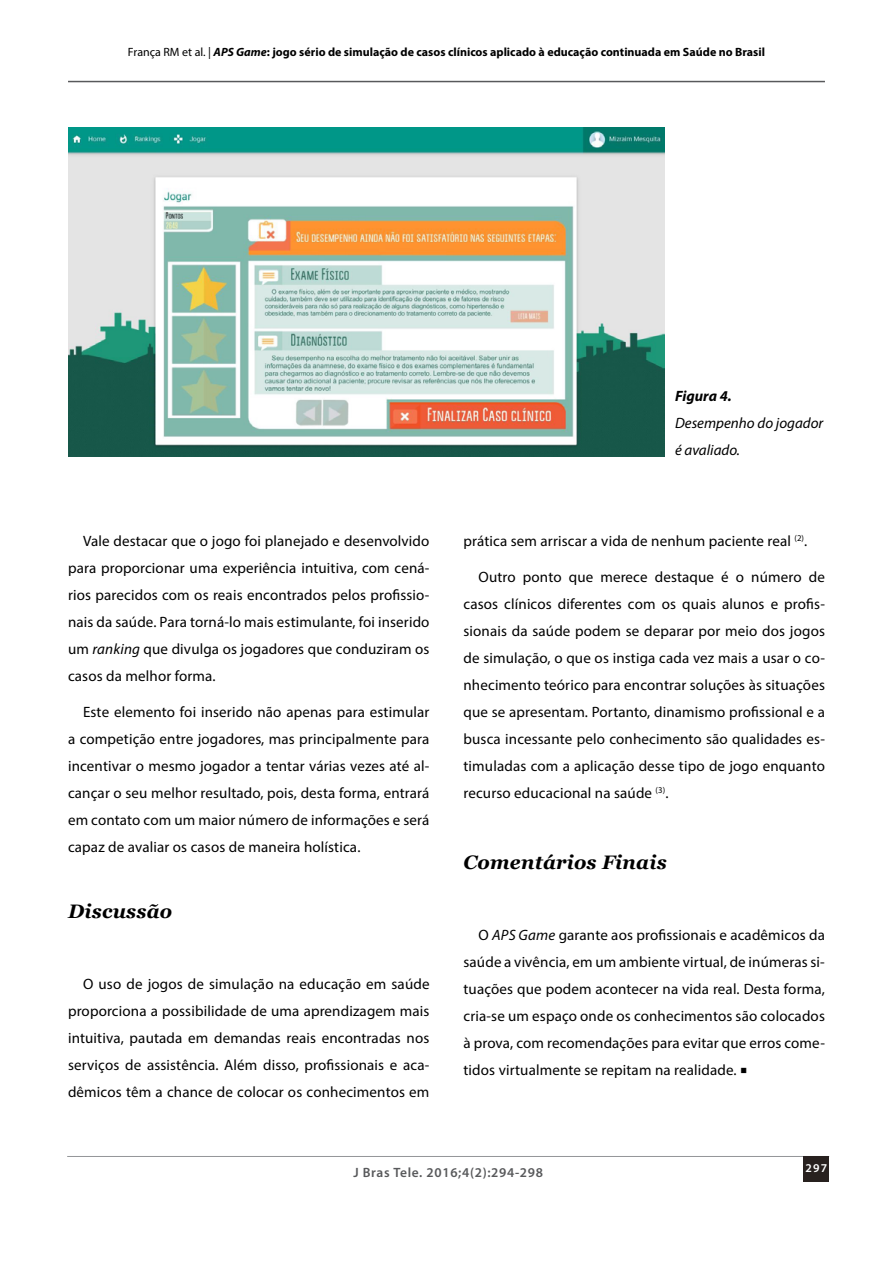
<style>
.page{position:relative;width:893px;height:1263px;background:#fff}
.page>*{position:absolute;margin:0;border:0;box-sizing:border-box;transform-origin:0 0}
.t1{font:italic 700 19.5px "Georgia";letter-spacing:.01em;color:#000}
.t2{font:15px/27px "Myriad Pro";letter-spacing:.01em;color:#000;text-align:justify}
.t3{font:italic 15px/27px "Myriad Pro";color:#000}
.t4{font:italic 700 15px "Myriad Pro";color:#000}
.t5{font:600 13.5px "Myriad Pro";letter-spacing:.05em;color:#58595b}
.t6{font:700 12px "Myriad Pro";color:#000}
.t7{font:600 12px "Myriad Pro";color:#fff}
.s1{font-weight:400}
.s2{font-style:italic}
.s3{font-family:"Minion Pro";font-size:18px}
</style>
<div class="page">
<hr style="left:68px;top:81px;width:757px;height:1px;background:#58595b">
<hr style="left:67px;top:1156px;width:762px;height:1px;background:#939598">
<div style="left:804px;top:1156px;width:25px;height:26px;background:#28211f"></div>
<img style="left:68px;top:128px;width:596px;height:329px">
<p class="t6" style="left:128px;top:44px;width:638px"><span class="s1">França RM et al. |</span> <span class="s2">APS Game</span>: jogo sério de simulação de casos clínicos aplicado à educação continuada em Saúde no Brasil</p>
<p class="t2" style="left:68px;top:527px;width:363px;text-indent:15px">Vale destacar que o jogo foi planejado e desenvolvido para proporcionar uma experiência intuitiva, com cená&shy;rios parecidos com os reais encontrados pelos profissio&shy;nais da saúde. Para torná-lo mais estimulante, foi inserido um <span class="s2">ranking</span> que divulga os jogadores que conduziram os casos da melhor forma.</p>
<p class="t2" style="left:68px;top:698px;width:363px;text-indent:15px">Este elemento foi inserido não apenas para estimular a competição entre jogadores, mas principalmente para incentivar o mesmo jogador a tentar várias vezes até al&shy;cançar o seu melhor resultado, pois, desta forma, entrará em contato com um maior número de informações e será capaz de avaliar os casos de maneira holística.</p>
<h1 class="t1" style="left:68px;top:899px;width:106px">Discussão</h1>
<p class="t2" style="left:68px;top:970px;width:363px;text-indent:15px">O uso de jogos de simulação na educação em saúde proporciona a possibilidade de uma aprendizagem mais intuitiva, pautada em demandas reais encontradas nos serviços de assistência. Além disso, profissionais e aca&shy;dêmicos têm a chance de colocar os conhecimentos em</p>
<p class="t4" style="left:675px;top:386px;width:58px">Figura 4.</p>
<p class="t3" style="left:675px;top:409px;width:150px">Desempenho do jogador é avaliado.</p>
<p class="t2" style="left:463px;top:527px;width:345px">prática sem arriscar a vida de nenhum paciente real <sup>(2)</sup>.</p>
<p class="t2" style="left:463px;top:563px;width:363px;text-indent:15px">Outro ponto que merece destaque é o número de casos clínicos diferentes com os quais alunos e profis&shy;sionais da saúde podem se deparar por meio dos jogos de simulação, o que os instiga cada vez mais a usar o co&shy;nhecimento teórico para encontrar soluções às situações que se apresentam. Portanto, dinamismo profissional e a busca incessante pelo conhecimento são qualidades es&shy;timuladas com a aplicação desse tipo de jogo enquanto recurso educacional na saúde <sup>(3)</sup>.</p>
<h1 class="t1" style="left:463px;top:849px;width:205px">Comentários Finais</h1>
<p class="t2" style="left:463px;top:921px;width:363px;text-indent:15px">O <span class="s2">APS Game</span> garante aos profissionais e acadêmicos da saúde a vivência, em um ambiente virtual, de inúmeras si&shy;tuações que podem acontecer na vida real. Desta forma, cria-se um espaço onde os conhecimentos são colocados à prova, com recomendações para evitar que erros come&shy;tidos virtualmente se repitam na realidade. <span class="s3">■</span></p>
<p class="t5" style="left:353px;top:1164px;width:191px">J Bras Tele. 2016;4(2):294-298</p>
<p class="t7" style="left:806px;top:1160px;width:23px">297</p>
</div>
